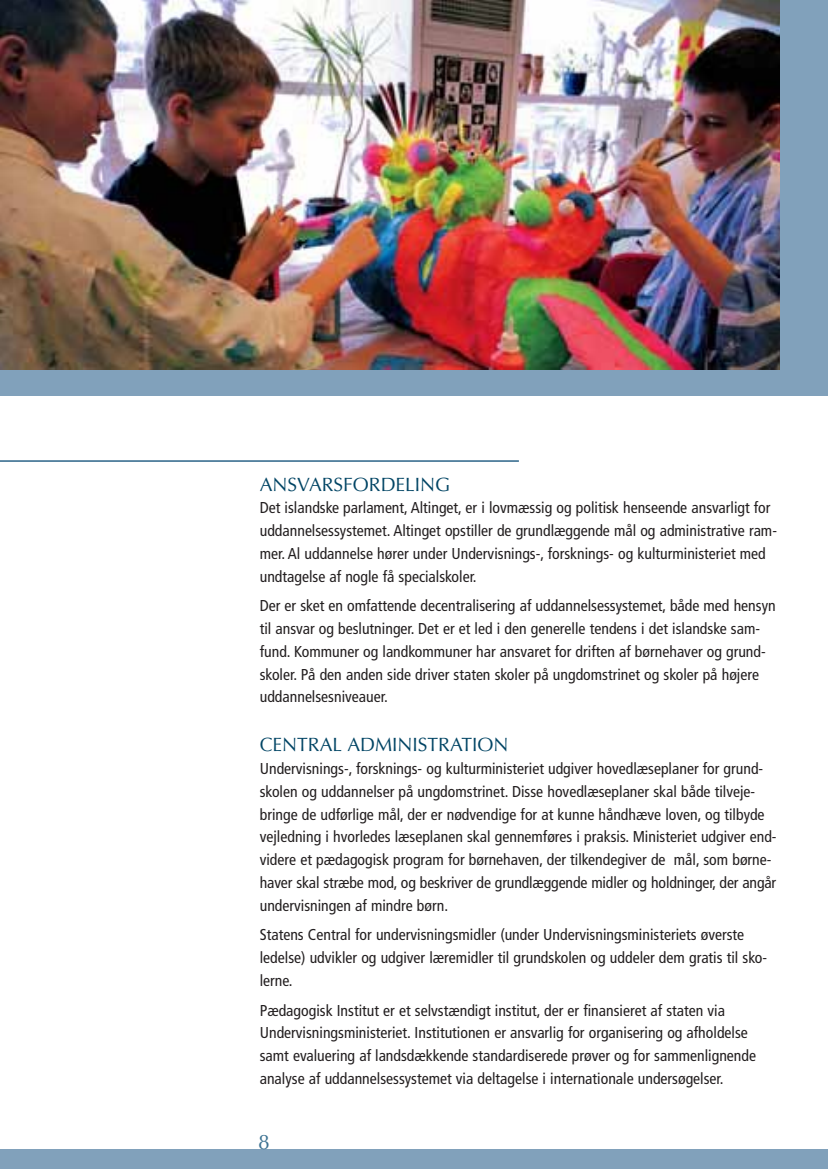
<style>
.page{position:relative;width:828px;height:1169px;background:#fff}
.page>*{position:absolute;margin:0;border:0;box-sizing:border-box;transform-origin:0 0}
.t1{font:21px "Optima";color:#3c7292}
.t2{font:19.25px "Optima";color:#004464}
.t3{font:condensed 15.75px/22.8px "Frutiger";color:#231f20}
</style>
<div class="page">
<div style="left:0;top:0;width:828px;height:395px;background:#81a1bb"></div>
<img style="left:0;top:0;width:779px;height:370px">
<div style="left:0;top:1149px;width:828px;height:20px;background:#81a1bb"></div>
<hr style="left:0;top:460px;width:519px;height:2px;background:#497a99">
<p class="t2" style="left:260px;top:476px;width:192px">ANSVARSFORDELING</p>
<p class="t3" style="left:260px;top:498px;width:519px">Det islandske parlament, Altinget, er i lovmæssig og politisk henseende ansvarligt for uddannelsessystemet. Altinget opstiller de grundlæggende mål og administrative ram&shy;mer. Al uddannelse hører under Undervisnings-, forsknings- og kulturministeriet med undtagelse af nogle få specialskoler.</p>
<p class="t3" style="left:260px;top:596px;width:517px">Der er sket en omfattende decentralisering af uddannelsessystemet, både med hensyn til ansvar og beslutninger. Det er et led i den generelle tendens i det islandske sam&shy;fund. Kommuner og landkommuner har ansvaret for driften af børnehaver og grund&shy;skoler. På den anden side driver staten skoler på ungdomstrinet og skoler på højere uddannelsesniveauer.</p>
<p class="t2" style="left:260px;top:737px;width:250px">CENTRAL ADMINISTRATION</p>
<p class="t3" style="left:260px;top:759px;width:518px">Undervisnings-, forsknings- og kulturministeriet udgiver hovedlæseplaner for grund&shy;skolen og uddannelser på ungdomstrinet. Disse hovedlæseplaner skal både tilveje&shy;bringe de udførlige mål, der er nødvendige for at kunne håndhæve loven, og tilbyde vejledning i hvorledes læseplanen skal gennemføres i praksis. Ministeriet udgiver end&shy;videre et pædagogisk program for børnehaven, der tilkendegiver de mål, som børne&shy;haver skal stræbe mod, og beskriver de grundlæggende midler og holdninger, der angår undervisningen af mindre børn.</p>
<p class="t3" style="left:260px;top:925px;width:509px">Statens Central for undervisningsmidler (under Undervisningsministeriets øverste ledelse) udvikler og udgiver læremidler til grundskolen og uddeler dem gratis til sko&shy;lerne.</p>
<p class="t3" style="left:260px;top:1000px;width:498px">Pædagogisk Institut er et selvstændigt institut, der er finansieret af staten via Undervisningsministeriet. Institutionen er ansvarlig for organisering og afholdelse samt evaluering af landsdækkende standardiserede prøver og for sammenlignende analyse af uddannelsessystemet via deltagelse i internationale undersøgelser.</p>
<h1 class="t1" style="left:258px;top:1133px;width:13px">8</h1>
</div>
